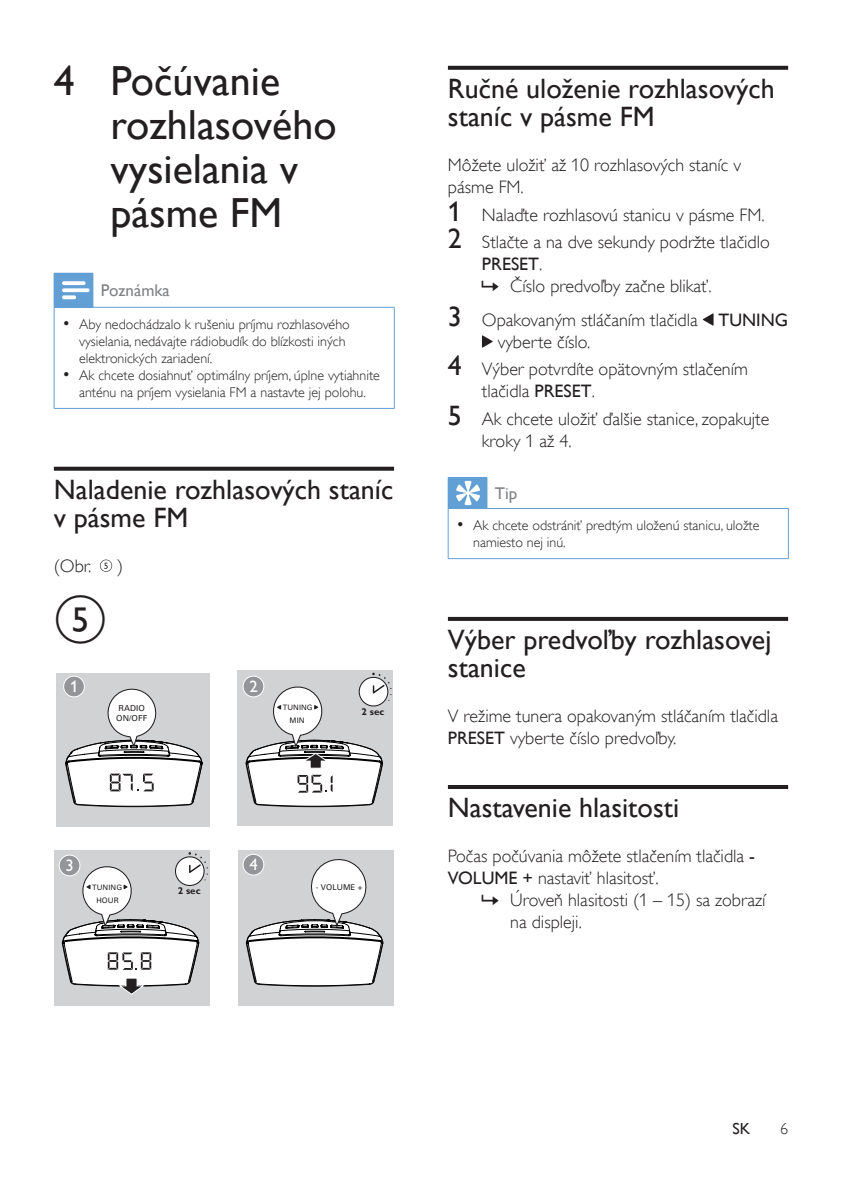
<style>
.page{position:relative;width:842px;height:1191px;background:#fff}
.page>*{position:absolute;margin:0;border:0;box-sizing:border-box;transform-origin:0 0}
.heading1{font:42px/44px "Gill Sans Alt One WGL";color:#231f20}
.heading2{font:28px/28px "Gill Sans Alt One WGL";color:#231f20}
.Body_Text{font:18px/22px "Gill Sans Alt One WGL Light";color:#231f20}
.notes-caption-paragr{font:17px "Gill Sans Alt One WGL";color:#808285}
.tips-caption-paragra{font:17px "Gill Sans Alt One WGL";color:#808285}
.t1{font:16.8px "Gill Sans Alt One WGL";color:#fff}
.language_indication{font:16px "Gill Sans Alt One WGL";color:#231f20}
.t2{font:16px "Gill Sans Alt One WGL Light";color:#231f20}
.t3{font:14px/17px "Gill Sans Alt One WGL Light";color:#231f20}
.t4{font:700 9.8px "Gill Sans Std";color:#231f20}
.t5{font:8.2px/9.8px "Univers";letter-spacing:.01em;color:#231f20}
.t6{font:8px "Univers";letter-spacing:.005em;color:#231f20}
.t7{font:7.6px "Univers";letter-spacing:.01em;color:#231f20}
.t8{font:7.4px "Univers";letter-spacing:.01em;color:#231f20}
.s1{font-size:17px}
.s2{font-family:"Gill Sans Alt One WGL";font-size:28px}
.s3{font-family:"Gill Sans Alt One WGL"}
</style>
<div class="page">
<svg style="left:54px;top:467px;width:340px;height:4px"></svg>
<div style="left:54px;top:273px;width:39px;height:34px;background:#629fd5"></div>
<hr style="left:54px;top:307px;width:1px;height:101px;background:#629fd5">
<hr style="left:394px;top:307px;width:1px;height:101px;background:#629fd5">
<hr style="left:54px;top:408px;width:39px;height:1px;background:#629fd5">
<hr style="left:93px;top:408px;width:302px;height:1px;background:#629fd5">
<hr style="left:93px;top:273px;width:1px;height:34px;background:#629fd5">
<hr style="left:93px;top:307px;width:302px;height:1px;background:#629fd5">
<svg style="left:62px;top:281px;width:28px;height:18px"></svg>
<svg style="left:100px;top:559px;width:12px;height:13px"></svg>
<div style="left:238px;top:670px;width:155px;height:156px;background:#d1d2d4"></div>
<svg style="left:243px;top:675px;width:21px;height:22px"></svg>
<div style="left:56px;top:673px;width:153px;height:153px;background:#d1d2d4"></div>
<svg style="left:63px;top:675px;width:22px;height:22px"></svg>
<svg style="left:65px;top:686px;width:138px;height:122px"></svg>
<svg style="left:245px;top:672px;width:147px;height:136px"></svg>
<div style="left:54px;top:850px;width:155px;height:155px;background:#d1d2d4"></div>
<svg style="left:59px;top:854px;width:21px;height:22px"></svg>
<svg style="left:61px;top:852px;width:147px;height:143px"></svg>
<div style="left:238px;top:850px;width:155px;height:155px;background:#d1d2d4"></div>
<svg style="left:243px;top:854px;width:21px;height:21px"></svg>
<svg style="left:245px;top:856px;width:139px;height:131px"></svg>
<svg style="left:448px;top:66px;width:340px;height:4px"></svg>
<svg style="left:448px;top:617px;width:340px;height:4px"></svg>
<hr style="left:448px;top:785px;width:340px;height:4px;background:#231f20">
<svg style="left:703px;top:313px;width:10px;height:12px"></svg>
<svg style="left:482px;top:335px;width:11px;height:12px"></svg>
<div style="left:448px;top:477px;width:39px;height:31px;background:#629fd5"></div>
<hr style="left:448px;top:508px;width:1px;height:50px;background:#629fd5">
<hr style="left:788px;top:509px;width:1px;height:49px;background:#629fd5">
<hr style="left:448px;top:558px;width:39px;height:1px;background:#629fd5">
<hr style="left:487px;top:558px;width:302px;height:1px;background:#629fd5">
<hr style="left:487px;top:478px;width:1px;height:30px;background:#629fd5">
<hr style="left:487px;top:508px;width:302px;height:1px;background:#629fd5">
<svg style="left:456px;top:481px;width:24px;height:24px"></svg>
<p class="heading1" style="left:111px;top:58px;width:228px;text-indent:-57px">4 Počúvanie rozhlasového vysielania v pásme FM</p>
<p class="notes-caption-paragr" style="left:101px;top:279px;width:70px">Poznámka</p>
<p class="t3" style="left:79px;top:316px;width:272px;text-indent:-17px"><span class="s1">•</span> Aby nedochádzalo k rušeniu príjmu rozhlasového vysielania, nedávajte rádiobudík do blízkosti iných elektronických zariadení.</p>
<p class="t3" style="left:62px;top:367px;width:319px;text-align:center"><span class="s1">•</span> Ak chcete dosiahnuť optimálny príjem, úplne vytiahnite anténu na príjem vysielania FM a nastavte jej polohu.</p>
<p class="heading2" style="left:54px;top:475px;width:341px">Naladenie rozhlasových staníc v pásme FM</p>
<p class="Body_Text" style="left:54px;top:555px;width:39px">(Obr.</p>
<p class="Body_Text" style="left:117px;top:555px;width:7px">)</p>
<p class="t1" style="left:70px;top:675px;width:10px">1</p>
<p class="t5" style="left:116px;top:703px;width:33px">RADIO<br>ON/OFF</p>
<p class="t1" style="left:249px;top:675px;width:10px">2</p>
<p class="t8" style="left:283px;top:703px;width:31px">TUNING</p>
<p class="t7" style="left:289px;top:715px;width:17px">MIN</p>
<p class="t4" style="left:362px;top:706px;width:24px">2 sec</p>
<p class="t1" style="left:66px;top:854px;width:10px">3</p>
<p class="t1" style="left:249px;top:853px;width:10px">4</p>
<p class="t8" style="left:92px;top:883px;width:31px">TUNING</p>
<p class="t7" style="left:96px;top:895px;width:24px">HOUR</p>
<p class="t4" style="left:178px;top:885px;width:24px">2 sec</p>
<p class="t6" style="left:316px;top:882px;width:48px">- VOLUME +</p>
<p class="heading2" style="left:448px;top:74px;width:328px">Ručné uloženie rozhlasových staníc v pásme FM</p>
<p class="Body_Text" style="left:448px;top:154px;width:295px">Môžete uložiť až 10 rozhlasových staníc v pásme FM.</p>
<p class="Body_Text" style="left:448px;top:204px;width:318px"><span class="s2">1</span> Nalaďte rozhlasovú stanicu v pásme FM.</p>
<p class="Body_Text" style="left:482px;top:231px;width:289px;text-indent:-34px"><span class="s2">2</span> Stlačte a na dve sekundy podržte tlačidlo<br><span class="s3">PRESET</span>.</p>
<p class="Body_Text" style="left:510px;top:275px;width:203px">Číslo predvoľby začne blikať.</p>
<p class="Body_Text" style="left:498px;top:309px;width:292px;text-indent:-50px"><span class="s2">3</span> Opakovaným stláčaním tlačidla <span class="s3">TUNING </span>vyberte číslo.</p>
<p class="Body_Text" style="left:482px;top:358px;width:268px;text-indent:-34px"><span class="s2">4</span> Výber potvrdíte opätovným stlačením tlačidla <span class="s3">PRESET</span>.</p>
<p class="Body_Text" style="left:482px;top:408px;width:289px;text-indent:-34px"><span class="s2">5</span> Ak chcete uložiť ďalšie stanice, zopakujte kroky 1 až 4.</p>
<p class="tips-caption-paragra" style="left:495px;top:481px;width:24px">Tip</p>
<p class="t3" style="left:473px;top:517px;width:288px;text-indent:-17px"><span class="s1">•</span> Ak chcete odstrániť predtým uloženú stanicu, uložte namiesto nej inú.</p>
<p class="heading2" style="left:448px;top:625px;width:325px">Výber predvoľby rozhlasovej stanice</p>
<p class="Body_Text" style="left:448px;top:705px;width:332px">V režime tunera opakovaným stláčaním tlačidla<br><span class="s3">PRESET</span> vyberte číslo predvoľby.</p>
<p class="heading2" style="left:448px;top:793px;width:233px">Nastavenie hlasitosti</p>
<p class="Body_Text" style="left:448px;top:845px;width:309px">Počas počúvania môžete stlačením tlačidla <span class="s3">-<br>VOLUME +</span> nastaviť hlasitosť.</p>
<p class="Body_Text" style="left:510px;top:889px;width:257px">Úroveň hlasitosti (1 – 15) sa zobrazí na displeji.</p>
<p class="language_indication" style="left:732px;top:1118px;width:19px">SK</p>
<p class="t2" style="left:780px;top:1118px;width:9px">6</p>
</div>
